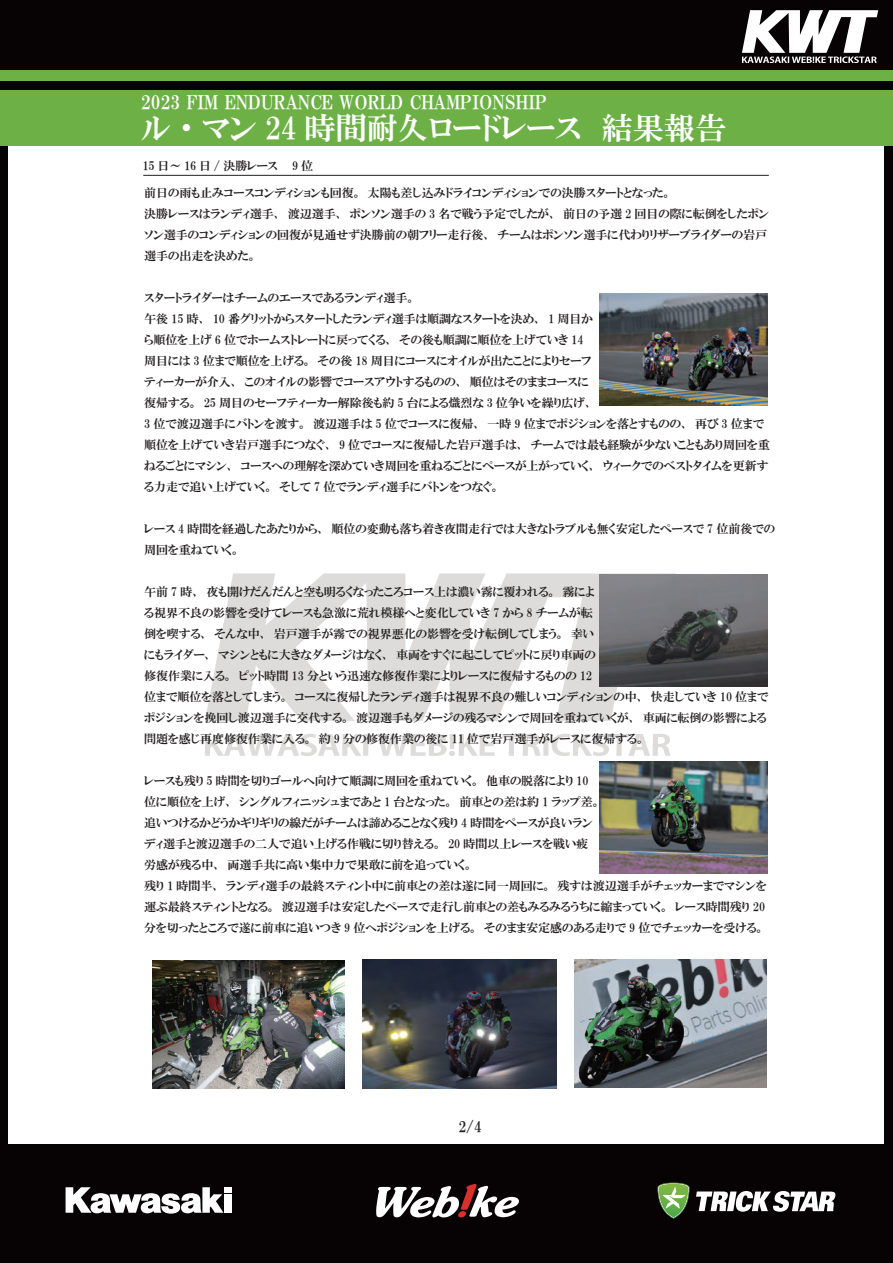
<style>
.page{position:relative;width:893px;height:1263px;background:#070304}
.page>*{position:absolute;margin:0;border:0;box-sizing:border-box;transform-origin:0 0}
.t1{font:31.05px "HGP Mincho E";color:#fff}
.t2{font:19.05px "HGP Mincho E";color:#fff}
.t3{font:15px "HGP Mincho E";color:#231f20}
.t4{font:12px/21px "HGP Mincho E";color:#231f20}
.t5{font:12px "HGP Mincho E";letter-spacing:-.02em;color:#231f20}
</style>
<div class="page">
<div style="left:8px;top:118px;width:876px;height:1026px;background:#fff"></div>
<svg style="left:205px;top:734px;width:156px;height:22px"></svg>
<div style="left:363px;top:734px;width:6px;height:22px;background:#dddcdb"></div>
<svg style="left:378px;top:734px;width:117px;height:22px"></svg>
<svg style="left:502px;top:734px;width:39px;height:22px"></svg>
<div style="left:543px;top:734px;width:6px;height:22px;background:#dddcdb"></div>
<svg style="left:552px;top:734px;width:119px;height:22px"></svg>
<svg style="left:205px;top:573px;width:471px;height:148px;fill:#dddcdb"></svg>
<svg style="left:376px;top:1184px;width:143px;height:33px"></svg>
<svg style="left:657px;top:1183px;width:32px;height:36px"></svg>
<svg style="left:696px;top:1191px;width:140px;height:21px"></svg>
<div style="left:224px;top:1187px;width:8px;height:5px;background:#fff"></div>
<div style="left:224px;top:1194px;width:8px;height:19px;background:#fff"></div>
<svg style="left:66px;top:1187px;width:157px;height:26px"></svg>
<div style="left:0;top:90px;width:893px;height:55px;background:#6db146"></div>
<div style="left:0;top:70px;width:893px;height:10px;background:#6db146"></div>
<svg style="left:742px;top:10px;width:136px;height:53px"></svg>
<hr style="left:143px;top:175px;width:626px;height:1px;background:#231f20">
<img style="left:600px;top:294px;width:168px;height:112px">
<img style="left:600px;top:575px;width:168px;height:112px">
<img style="left:600px;top:761px;width:168px;height:112px">
<img style="left:152px;top:960px;width:192px;height:128px">
<img style="left:362px;top:959px;width:194px;height:129px">
<img style="left:574px;top:959px;width:192px;height:128px">
<h2 class="t2" style="left:141px;top:92px;width:408px">2023 FIM ENDURANCE WORLD CHAMPIONSHIP</h2>
<h1 class="t1" style="left:141px;top:112px;width:587px">ル・マン 24 時間耐久ロードレース　結果報告</h1>
<p class="t5" style="left:143px;top:160px;width:172px">15 日～ 16 日 / 決勝レース 9 位</p>
<p class="t4" style="left:144px;top:182px;width:626px">前日の雨も止みコースコンディションも回復。太陽も差し込みドライコンディションでの決勝スタートとなった。<br>決勝レースはランディ選手、渡辺選手、ポンソン選手の 3 名で戦う予定でしたが、前日の予選 2 回目の際に転倒をしたポンソン選手のコンディションの回復が見通せず決勝前の朝フリー走行後、チームはポンソン選手に代わりリザーブライダーの岩戸選手の出走を決めた。</p>
<p class="t4" style="left:144px;top:287px;width:627px">スタートライダーはチームのエースであるランディ選手。<br>午後 15 時、 10 番グリットからスタートしたランディ選手は順調なスタートを決め、 1 周目か<br>ら順位を上げ 6 位でホームストレートに戻ってくる、その後も順調に順位を上げていき 14<br>周目には 3 位まで順位を上げる。その後 18 周目にコースにオイルが出たことによりセーフ<br>ティーカーが介入、このオイルの影響でコースアウトするものの、順位はそのままコースに<br>復帰する。 25 周目のセーフティーカー解除後も約 5 台による熾烈な 3 位争いを繰り広げ、<br>3 位で渡辺選手にバトンを渡す。渡辺選手は 5 位でコースに復帰、一時 9 位までポジションを落とすものの、再び 3 位まで順位を上げていき岩戸選手につなぐ、 9 位でコースに復帰した岩戸選手は、チームでは最も経験が少ないこともあり周回を重ねるごとにマシン、コースへの理解を深めていき周回を重ねるごとにペースが上がっていく、ウィークでのベストタイムを更新する力走で追い上げていく。そして 7 位でランディ選手にバトンをつなぐ。</p>
<p class="t4" style="left:144px;top:518px;width:632px">レース 4 時間を経過したあたりから、順位の変動も落ち着き夜間走行では大きなトラブルも無く安定したペースで 7 位前後での周回を重ねていく。</p>
<p class="t4" style="left:144px;top:581px;width:626px">午前 7 時、夜も開けだんだんと空も明るくなったころコース上は濃い霧に覆われる。霧によ<br>る視界不良の影響を受けてレースも急激に荒れ模様へと変化していき 7 から 8 チームが転<br>倒を喫する、そんな中、岩戸選手が霧での視界悪化の影響を受け転倒してしまう。幸い<br>にもライダー、マシンともに大きなダメージはなく、車両をすぐに起こしてピットに戻り車両の<br>修復作業に入る。ピット時間 13 分という迅速な修復作業によりレースに復帰するものの 12<br>位まで順位を落としてしまう。コースに復帰したランディ選手は視界不良の難しいコンディションの中、快走していき 10 位までポジションを挽回し渡辺選手に交代する。渡辺選手もダメージの残るマシンで周回を重ねていくが、車両に転倒の影響による問題を感じ再度修復作業に入る。約 9 分の修復作業の後に 11 位で岩戸選手がレースに復帰する。</p>
<p class="t4" style="left:144px;top:770px;width:624px">レースも残り 5 時間を切りゴールへ向けて順調に周回を重ねていく。他車の脱落により 10<br>位に順位を上げ、シングルフィニッシュまであと 1 台となった。前車との差は約 1 ラップ差。<br>追いつけるかどうかギリギリの線だがチームは諦めることなく残り 4 時間をペースが良いラン<br>ディ選手と渡辺選手の二人で追い上げる作戦に切り替える。 20 時間以上レースを戦い疲<br>労感が残る中、両選手共に高い集中力で果敢に前を追っていく。<br>残り 1 時間半、ランディ選手の最終スティント中に前車との差は遂に同一周回に。残すは渡辺選手がチェッカーまでマシンを運ぶ最終スティントとなる。渡辺選手は安定したペースで走行し前車との差もみるみるうちに縮まっていく。レース時間残り 20分を切ったところで遂に前車に追いつき 9 位へポジションを上げる。そのまま安定感のある走りで 9 位でチェッカーを受ける。</p>
<p class="t3" style="left:458px;top:1118px;width:25px">2/4</p>
</div>
